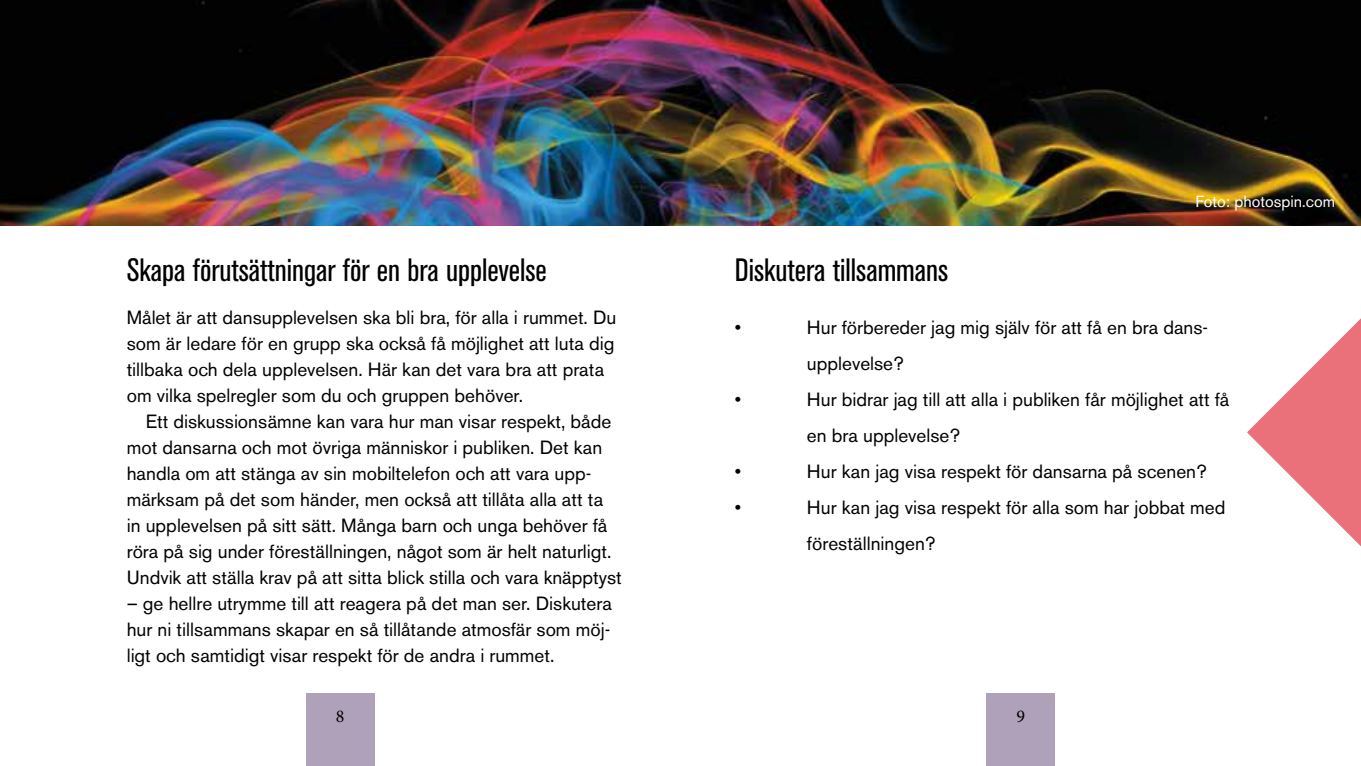
<style>
.page{position:relative;width:1361px;height:766px;background:#fff}
.page>*{position:absolute;margin:0;border:0;box-sizing:border-box;transform-origin:0 0}
.t1{font:condensed 32px "Akzidenz Grotesk BE";color:#000}
.t2{font:19px/26px "Akzidenz Grotesk BE";color:#000}
.t3{font:18px "Minion Pro";color:#000}
.t4{font:16px "Akzidenz Grotesk BE";color:#fff}
</style>
<div class="page">
<div style="left:986px;top:693px;width:69px;height:72px;background:#b0a1bb"></div>
<div style="left:306px;top:693px;width:68px;height:72px;background:#b0a1bb"></div>
<svg style="left:1247px;top:318px;width:114px;height:228px"></svg>
<img style="left:0;top:0;width:1361px;height:225px">
<h1 class="t1" style="left:127px;top:252px;width:421px">Skapa förutsättningar för en bra upplevelse</h1>
<p class="t2" style="left:127px;top:304px;width:491px">Målet är att dansupplevelsen ska bli bra, för alla i rummet. Du som är ledare för en grupp ska också få möjlighet att luta dig tillbaka och dela upplevelsen. Här kan det vara bra att prata om vilka spelregler som du och gruppen behöver.</p>
<p class="t2" style="left:127px;top:408px;width:496px;text-indent:19px">Ett diskussionsämne kan vara hur man visar respekt, både mot dansarna och mot övriga människor i publiken. Det kan handla om att stänga av sin mobiltelefon och att vara upp&shy;märksam på det som händer, men också att tillåta alla att ta in upplevelsen på sitt sätt. Många barn och unga behöver få röra på sig under föreställningen, något som är helt naturligt.<br>Undvik att ställa krav på att sitta blick stilla och vara knäpptyst</p>
<p class="t2" style="left:127px;top:590px;width:486px;text-align:justify">– ge hellre utrymme till att reagera på det man ser. Diskutera hur ni tillsammans skapar en så tillåtande atmosfär som möj&shy;ligt och samtidigt visar respekt för de andra i rummet.</p>
<h1 class="t1" style="left:735px;top:252px;width:215px">Diskutera tillsammans</h1>
<p class="t4" style="left:1195px;top:192px;width:141px">Foto: photospin.com</p>
<p class="t2" style="left:735px;top:314px;width:8px">•</p>
<p class="t2" style="left:807px;top:309px;width:403px;line-height:36px">Hur förbereder jag mig själv för att få en bra dans&shy;upplevelse?</p>
<p class="t2" style="left:735px;top:386px;width:8px">•</p>
<p class="t2" style="left:807px;top:381px;width:424px;line-height:36px">Hur bidrar jag till att alla i publiken får möjlighet att få en bra upplevelse?</p>
<p class="t2" style="left:735px;top:458px;width:8px">•</p>
<p class="t2" style="left:807px;top:458px;width:401px">Hur kan jag visa respekt för dansarna på scenen?</p>
<p class="t2" style="left:735px;top:494px;width:8px">•</p>
<p class="t2" style="left:807px;top:489px;width:420px;line-height:36px">Hur kan jag visa respekt för alla som har jobbat med föreställningen?</p>
<p class="t3" style="left:336px;top:704px;width:10px">8</p>
<p class="t3" style="left:1016px;top:704px;width:10px">9</p>
</div>
